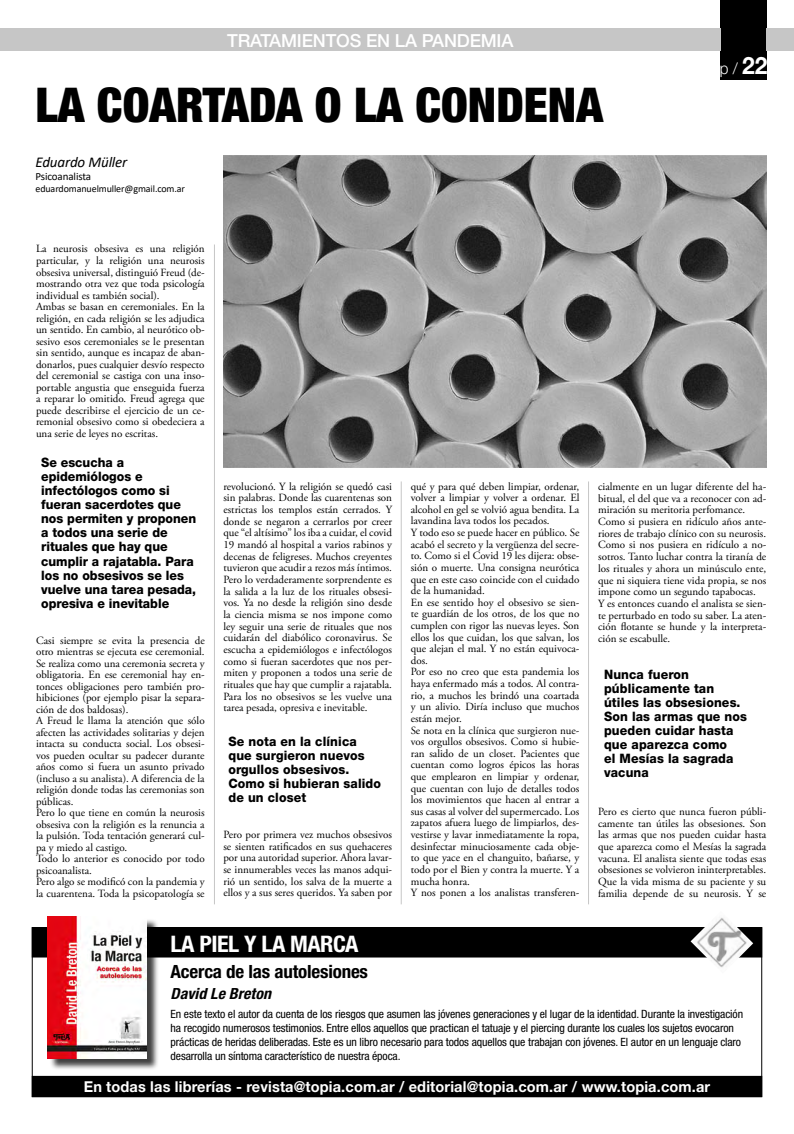
<style>
.page{position:relative;width:794px;height:1134px;background:#fff}
.page>*{position:absolute;margin:0;border:0;box-sizing:border-box;transform-origin:0 0}
.titular_editorial{font:900 condensed 48px "Helvetica Neue";color:#000}
.autormail{font:700 condensed 22.8px "Helvetica Neue";letter-spacing:-.02em;color:#fff;scale:1.05 1}
.t1{font:700 condensed 18.2px "Helvetica Neue";letter-spacing:-.01em;color:#000;scale:1.04 1}
.titular_editorial-2{font:500 18px "Helvetica Neue";letter-spacing:-.01em;color:#fff}
.t2{font:300 16px "Helvetica Neue";color:#fff;scale:.95 1}
.t3{font:italic 700 condensed 15.4px "Helvetica Neue";color:#000;scale:1.04 1}
.t4{font:700 15px "Helvetica Neue";letter-spacing:.01em;color:#fff}
.autor_topia{font:italic 15px "Calibri";letter-spacing:-.01em;color:#000}
.destacado{font:800 13px/14px "Helvetica Neue";color:#000;scale:.95 1}
.t5{font:condensed 11.4px/14px "Helvetica Neue";letter-spacing:-.01em;color:#000}
.interior{font:11px/11.7px "Adobe Garamond Pro";color:#000;text-align:justify}
.autormail-2{font:11px "Calibri";letter-spacing:-.01em;color:#000}
.autormail-3{font:10px "Calibri";letter-spacing:-.01em;color:#000}
.s1{font-weight:700;font-size:24px}
</style>
<div class="page">
<div style="left:720px;top:0;width:46px;height:79px;background:#000"></div>
<hr style="left:214px;top:244px;width:1px;height:660px;background:#c6c6c6">
<hr style="left:401px;top:481px;width:1px;height:423px;background:#c6c6c6">
<hr style="left:588px;top:481px;width:1px;height:423px;background:#c6c6c6">
<img style="left:223px;top:156px;width:543px;height:311px">
<div style="left:766px;top:28px;width:28px;height:23px;background:#c6c6c6"></div>
<div style="left:0;top:28px;width:720px;height:23px;background:#c6c6c6"></div>
<div style="left:32px;top:1076px;width:729px;height:21px;background:#000"></div>
<div style="left:32px;top:928px;width:729px;height:29px;background:#000"></div>
<div style="left:32px;top:927px;width:730px;height:30px;border:1px solid #000"></div>
<div style="left:49px;top:918px;width:110px;height:153px;background:#000;opacity:.75"></div>
<img style="left:47px;top:916px;width:100px;height:142px">
<img style="left:690px;top:917px;width:63px;height:51px">
<p class="titular_editorial-2" style="left:227px;top:30px;width:288px">TRATAMIENTOS EN LA PANDEMIA</p>
<p class="titular_editorial" style="left:35px;top:75px;width:569px">LA COARTADA O LA CONDENA</p>
<p class="autor_topia" style="left:35px;top:152px;width:93px">Eduardo Müller</p>
<p class="autormail-2" style="left:35px;top:169px;width:57px">Psicoanalista</p>
<p class="autormail-3" style="left:35px;top:182px;width:151px">eduardomanuelmuller@gmail.com.ar</p>
<p class="interior" style="left:36px;top:244px;width:170px">La neurosis obsesiva es una religión particular, y la religión una neurosis obsesiva universal, distinguió Freud (de&shy;mostrando otra vez que toda psicología individual es también social).</p>
<p class="interior" style="left:36px;top:301px;width:170px">Ambas se basan en ceremoniales. En la religión, en cada religión se les adjudica un sentido. En cambio, al neurótico ob&shy;sesivo esos ceremoniales se le presentan sin sentido, aunque es incapaz de aban&shy;donarlos, pues cualquier desvío respecto del ceremonial se castiga con una inso&shy;portable angustia que enseguida fuerza a reparar lo omitido. Freud agrega que puede describirse el ejercicio de un ce&shy;remonial obsesivo como si obedeciera a una serie de leyes no escritas.</p>
<h3 class="t2" style="left:720px;top:59px;width:52px">p / <span class="s1">22</span></h3>
<p class="destacado" style="left:41px;top:456px;width:165px">Se escucha a epidemiólogos e infectólogos como si fueran sacerdotes que nos permiten y proponen a todos una serie de rituales que hay que cumplir a rajatabla. Para los no obsesivos se les vuelve una tarea pesada, opresiva e inevitable</p>
<p class="interior" style="left:36px;top:635px;width:170px">Casi siempre se evita la presencia de otro mientras se ejecuta ese ceremonial.<br>Se realiza como una ceremonia secreta y obligatoria. En ese ceremonial hay en&shy;tonces obligaciones pero también pro&shy;hibiciones (por ejemplo pisar la separa&shy;ción de dos baldosas).</p>
<p class="interior" style="left:36px;top:715px;width:170px">A Freud le llama la atención que sólo afecten las actividades solitarias y dejen intacta su conducta social. Los obsesi&shy;vos pueden ocultar su padecer durante años como si fuera un asunto privado (incluso a su analista). A diferencia de la religión donde todas las ceremonias son públicas.</p>
<p class="interior" style="left:36px;top:807px;width:170px">Pero lo que tiene en común la neurosis obsesiva con la religión es la renuncia a la pulsión. Toda tentación generará cul&shy;pa y miedo al castigo.</p>
<p class="interior" style="left:36px;top:853px;width:170px">Todo lo anterior es conocido por todo psicoanalista.</p>
<p class="interior" style="left:36px;top:876px;width:170px">Pero algo se modificó con la pandemia y la cuarentena. Toda la psicopatología se</p>
<p class="interior" style="left:223px;top:481px;width:170px">revolucionó. Y la religión se quedó casi sin palabras. Donde las cuarentenas son estrictas los templos están cerrados. Y donde se negaron a cerrarlos por creer que “el altísimo” los iba a cuidar, el covid 19 mandó al hospital a varios rabinos y decenas de feligreses. Muchos creyentes tuvieron que acudir a rezos más íntimos.</p>
<p class="interior" style="left:223px;top:574px;width:170px">Pero lo verdaderamente sorprendente es la salida a la luz de los rituales obsesi&shy;vos. Ya no desde la religión sino desde la ciencia misma se nos impone como ley seguir una serie de rituales que nos cuidarán del diabólico coronavirus. Se escucha a epidemiólogos e infectólogos como si fueran sacerdotes que nos per&shy;miten y proponen a todos una serie de rituales que hay que cumplir a rajatabla.<br>Para los no obsesivos se les vuelve una tarea pesada, opresiva e inevitable.</p>
<p class="destacado" style="left:228px;top:734px;width:162px">Se nota en la clínica que surgieron nuevos orgullos obsesivos.<br>Como si hubieran salido de un closet</p>
<p class="interior" style="left:223px;top:829px;width:170px">Pero por primera vez muchos obsesivos se sienten ratificados en sus quehaceres por una autoridad superior. Ahora lavar&shy;se innumerables veces las manos adqui&shy;rió un sentido, los salva de la muerte a ellos y a sus seres queridos. Ya saben por</p>
<p class="autormail" style="left:171px;top:930px;width:180px">LA PIEL Y LA MARCA</p>
<p class="interior" style="left:411px;top:481px;width:170px">qué y para qué deben limpiar, ordenar, volver a limpiar y volver a ordenar. El alcohol en gel se volvió agua bendita. La lavandina lava todos los pecados.</p>
<p class="interior" style="left:411px;top:527px;width:170px">Y todo eso se puede hacer en público. Se acabó el secreto y la vergüenza del secre&shy;to. Como si el Covid 19 les dijera: obse&shy;sión o muerte. Una consigna neurótica que en este caso coincide con el cuidado de la humanidad.</p>
<p class="interior" style="left:411px;top:597px;width:170px">En ese sentido hoy el obsesivo se sien&shy;te guardián de los otros, de los que no cumplen con rigor las nuevas leyes. Son ellos los que cuidan, los que salvan, los que alejan el mal. Y no están equivoca&shy;dos.</p>
<p class="interior" style="left:411px;top:666px;width:170px">Por eso no creo que esta pandemia los haya enfermado más a todos. Al contra&shy;rio, a muchos les brindó una coartada y un alivio. Diría incluso que muchos están mejor.</p>
<p class="interior" style="left:411px;top:725px;width:170px">Se nota en la clínica que surgieron nue&shy;vos orgullos obsesivos. Como si hubie&shy;ran salido de un closet. Pacientes que cuentan como logros épicos las horas que emplearon en limpiar y ordenar, que cuentan con lujo de detalles todos los movimientos que hacen al entrar a sus casas al volver del supermercado. Los zapatos afuera luego de limpiarlos, des&shy;vestirse y lavar inmediatamente la ropa, desinfectar minuciosamente cada obje&shy;to que yace en el changuito, bañarse, y todo por el Bien y contra la muerte. Y a mucha honra.</p>
<p class="interior" style="left:411px;top:887px;width:170px">Y nos ponen a los analistas transferen-</p>
<p class="interior" style="left:598px;top:481px;width:170px">cialmente en un lugar diferente del ha&shy;bitual, el del que va a reconocer con ad&shy;miración su meritoria perfomance.</p>
<p class="interior" style="left:598px;top:516px;width:170px">Como si pusiera en ridículo años ante&shy;riores de trabajo clínico con su neurosis.<br>Como si nos pusiera en ridículo a no&shy;sotros. Tanto luchar contra la tiranía de los rituales y ahora un minúsculo ente, que ni siquiera tiene vida propia, se nos impone como un segundo tapabocas.</p>
<p class="interior" style="left:598px;top:598px;width:170px">Y es entonces cuando el analista se sien&shy;te perturbado en todo su saber. La aten&shy;ción flotante se hunde y la interpreta&shy;ción se escabulle.</p>
<p class="destacado" style="left:604px;top:667px;width:152px">Nunca fueron públicamente tan útiles las obsesiones.<br>Son las armas que nos pueden cuidar hasta que aparezca como<br>el Mesías la sagrada vacuna</p>
<p class="interior" style="left:598px;top:806px;width:170px">Pero es cierto que nunca fueron públi&shy;camente tan útiles las obsesiones. Son las armas que nos pueden cuidar hasta que aparezca como el Mesías la sagrada vacuna. El analista siente que todas esas obsesiones se volvieron ininterpretables.<br>Que la vida misma de su paciente y su familia depende de su neurosis. Y se</p>
<p class="t1" style="left:171px;top:961px;width:191px">Acerca de las autolesiones</p>
<p class="t3" style="left:171px;top:984px;width:98px">David Le Breton</p>
<p class="t5" style="left:171px;top:1007px;width:574px">En este texto el autor da cuenta de los riesgos que asumen las jóvenes generaciones y el lugar de la identidad. Durante la investigación ha recogido numerosos testimonios. Entre ellos aquellos que practican el tatuaje y el piercing durante los cuales los sujetos evocaron prácticas de heridas deliberadas. Este es un libro necesario para todos aquellos que trabajan con jóvenes. El autor en un lenguaje claro desarrolla un síntoma característico de nuestra época.</p>
<p class="t4" style="left:84px;top:1078px;width:628px">En todas las librerías - revista@topia.com.ar / editorial@topia.com.ar / www.topia.com.ar</p>
</div>
